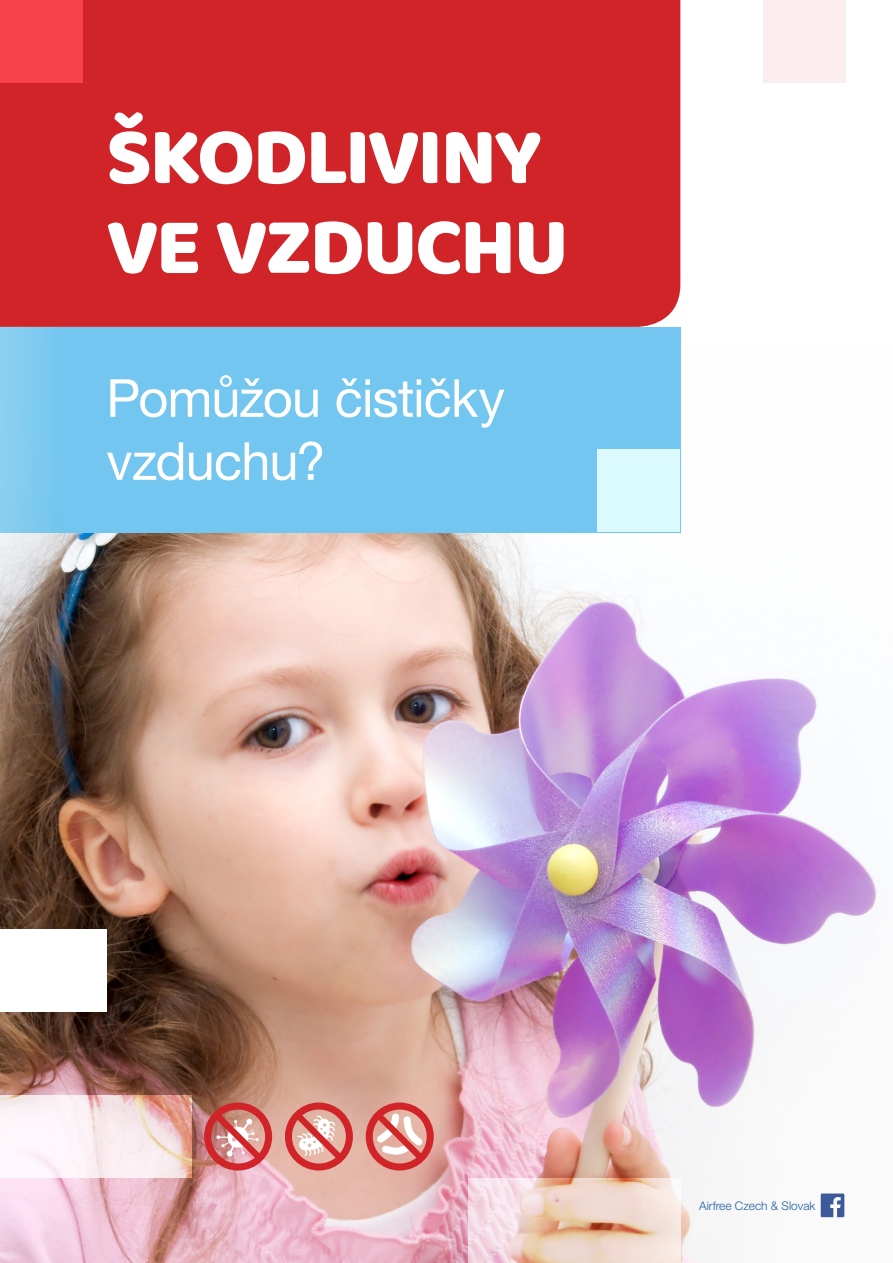
<style>
.page{position:relative;width:893px;height:1263px;background:#fff}
.page>*{position:absolute;margin:0;border:0;box-sizing:border-box;transform-origin:0 0}
.t1{font:82.5px/90px "Baloo Paaji";letter-spacing:-.025em;color:#fff}
.t2{font:52.5px/63px "Helvetica Neue";letter-spacing:-.02em;color:#fff}
.t3{font:300 11.85px "Helvetica Neue CE";color:#215e9e}
</style>
<div class="page">
<img style="left:0;top:344px;width:877px;height:919px">
<div style="left:0;top:0;width:680px;height:327px;background:#d12429"></div>
<div style="left:0;top:327px;width:680px;height:205px;background:#72c6ef"></div>
<svg style="left:468px;top:1178px;width:212px;height:85px;background:#eed3c8"></svg>
<svg style="left:0;top:1095px;width:191px;height:83px;fill:#faeef2"></svg>
<div style="left:0;top:929px;width:106px;height:83px;background:#fff"></div>
<div style="left:598px;top:449px;width:82px;height:83px;background:#dbfafd"></div>
<div style="left:0;top:0;width:83px;height:83px;background:#f7424b"></div>
<svg style="left:204px;top:1102px;width:68px;height:68px;background:#d27472"></svg>
<svg style="left:285px;top:1102px;width:68px;height:68px;background:#de8881"></svg>
<svg style="left:366px;top:1102px;width:68px;height:68px;background:#de8680"></svg>
<div style="left:763px;top:0;width:83px;height:83px;background:#fbedee"></div>
<div style="left:680px;top:367px;width:83px;height:82px;background:#fefefe"></div>
<svg style="left:821px;top:1193px;width:23px;height:24px"></svg>
<h1 class="t1" style="left:106px;top:109px;width:464px">ŠKODLIVINY<br>VE VZDUCHU</h1>
<p class="t2" style="left:106px;top:370px;width:400px">Pomůžou čističky vzduchu?</p>
<p class="t3" style="left:699px;top:1198px;width:118px">Airfree Czech &amp; Slovak</p>
</div>
